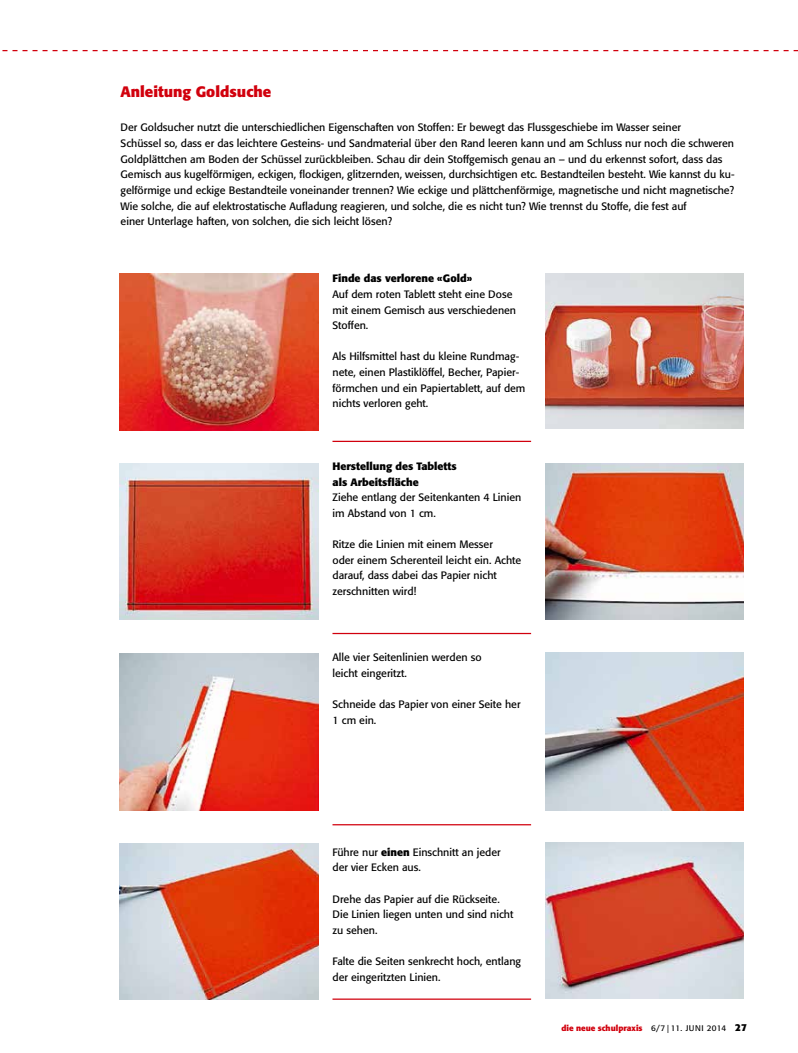
<style>
.page{position:relative;width:798px;height:1053px;background:#fff}
.page>*{position:absolute;margin:0;border:0;box-sizing:border-box;transform-origin:0 0}
.t1{font:700 15px "Formata";color:#d1000d}
.t2{font:10.62px/15.6px "Formata";color:#000}
.t3{font:700 10.62px/15.6px "Formata";color:#000}
.t4{font:700 8.12px "Formata";color:#d1000d}
.s1{font-weight:700}
.s2{font-weight:400;color:#000}
.s3{font-size:10px;color:#000}
</style>
<div class="page">
<svg style="left:2px;top:50px;width:795px;height:1px"></svg>
<img style="left:120px;top:274px;width:198px;height:156px">
<img style="left:545px;top:273px;width:198px;height:155px">
<hr style="left:332px;top:440px;width:199px;height:2px;background:#d1000d">
<img style="left:120px;top:463px;width:198px;height:157px">
<img style="left:545px;top:463px;width:198px;height:156px">
<hr style="left:332px;top:633px;width:199px;height:1px;background:#d1000d">
<img style="left:120px;top:653px;width:198px;height:157px">
<hr style="left:332px;top:824px;width:199px;height:1px;background:#d1000d">
<img style="left:545px;top:842px;width:198px;height:156px">
<hr style="left:332px;top:998px;width:199px;height:1px;background:#d1000d">
<img style="left:545px;top:652px;width:198px;height:158px">
<img style="left:120px;top:843px;width:198px;height:156px">
<h1 class="t1" style="left:120px;top:82px;width:152px">Anleitung Goldsuche</h1>
<p class="t2" style="left:120px;top:120px;width:615px">Der Goldsucher nutzt die unterschiedlichen Eigenschaften von Stoffen: Er bewegt das Flussgeschiebe im Wasser seiner<br>Schüssel so, dass er das leichtere Gesteins- und Sandmaterial über den Rand leeren kann und am Schluss nur noch die schweren Goldplättchen am Boden der Schüssel zurückbleiben. Schau dir dein Stoffgemisch genau an – und du erkennst sofort, dass das Gemisch aus kugelförmigen, eckigen, flockigen, glitzernden, weissen, durchsichtigen etc. Bestandteilen besteht. Wie kannst du ku&shy;gelförmige und eckige Bestandteile voneinander trennen? Wie eckige und plättchenförmige, magnetische und nicht magnetische?<br>Wie solche, die auf elektrostatische Aufladung reagieren, und solche, die es nicht tun? Wie trennst du Stoffe, die fest auf<br>einer Unterlage haften, von solchen, die sich leicht lösen?</p>
<p class="t3" style="left:332px;top:270px;width:141px">Finde das verlorene «Gold»</p>
<p class="t2" style="left:332px;top:286px;width:185px">Auf dem roten Tablett steht eine Dose mit einem Gemisch aus verschiedenen<br>Stoffen.</p>
<p class="t2" style="left:332px;top:349px;width:194px">Als Hilfsmittel hast du kleine Rundmag&shy;nete, einen Plastiklöffel, Becher, Papier&shy;förmchen und ein Papiertablett, auf dem nichts verloren geht.</p>
<p class="t3" style="left:332px;top:458px;width:126px">Herstellung des Tabletts als Arbeitsfläche</p>
<p class="t2" style="left:332px;top:489px;width:190px">Ziehe entlang der Seitenkanten 4 Linien im Abstand von 1 cm.</p>
<p class="t2" style="left:332px;top:536px;width:190px">Ritze die Linien mit einem Messer<br>oder einem Scherenteil leicht ein. Achte darauf, dass dabei das Papier nicht zerschnitten wird!</p>
<p class="t2" style="left:332px;top:649px;width:150px">Alle vier Seitenlinien werden so leicht eingeritzt.</p>
<p class="t2" style="left:332px;top:696px;width:189px">Schneide das Papier von einer Seite her<br>1 cm ein.</p>
<p class="t2" style="left:332px;top:844px;width:170px">Führe nur <span class="s1">einen</span> Einschnitt an jeder der vier Ecken aus.</p>
<p class="t2" style="left:332px;top:891px;width:182px">Drehe das Papier auf die Rückseite.<br>Die Linien liegen unten und sind nicht zu sehen.</p>
<p class="t2" style="left:332px;top:953px;width:190px">Falte die Seiten senkrecht hoch, entlang der eingeritzten Linien.</p>
<p class="t4" style="left:561px;top:1022px;width:187px">die neue schulpraxis <span class="s2">6/7 | 11. Juni 2014</span> <span class="s3">27</span></p>
</div>
